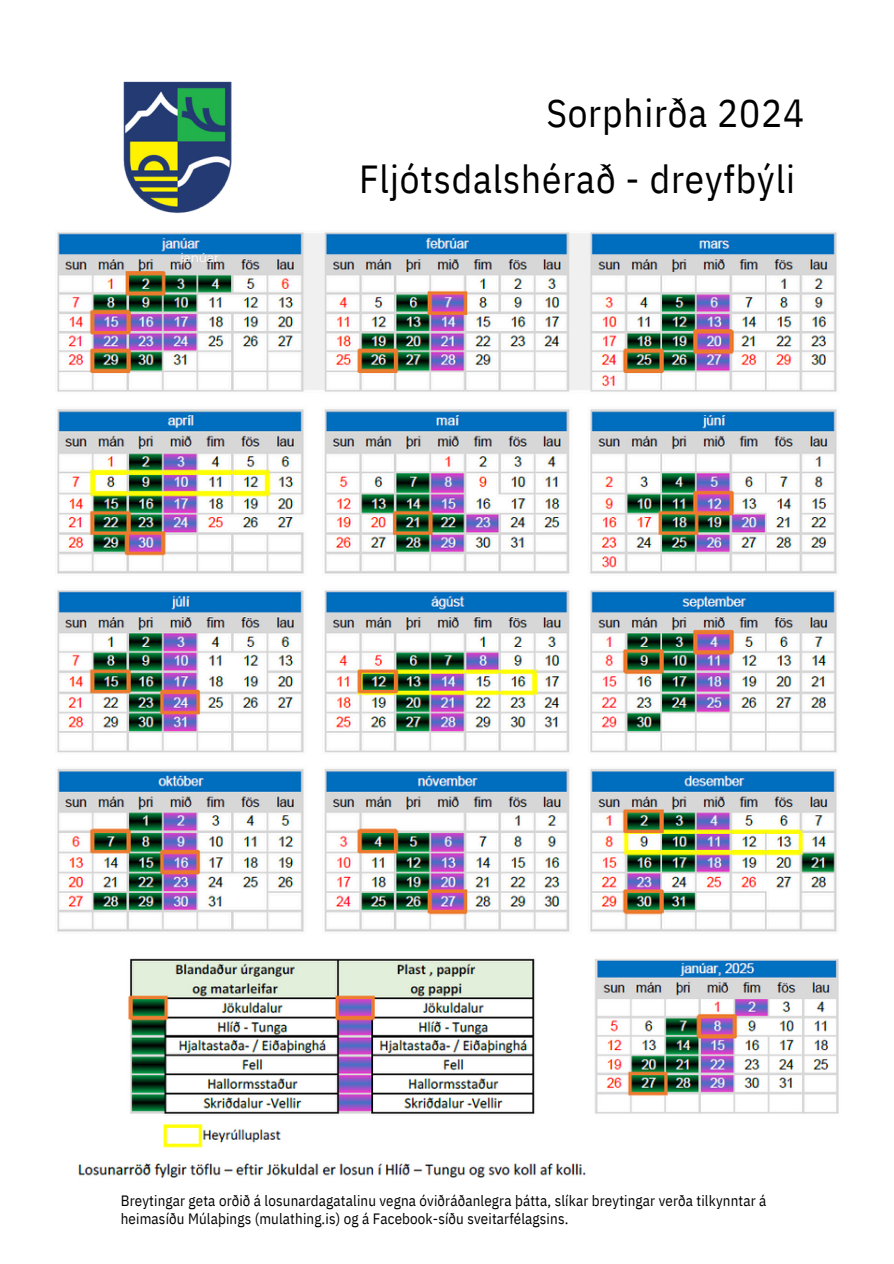
<style>
.page{position:relative;width:894px;height:1264px;background:#fff}
.page>*{position:absolute;margin:0;border:0;box-sizing:border-box;transform-origin:0 0}
.t1{font:39px/65.2px "IBM Plex Sans Cond";letter-spacing:.02em;color:#000;text-align:right}
.t2{font:15px/18px "IBM Plex Sans Cond";letter-spacing:.01em;color:#000}
.t3{font:12.3px "Montserrat";letter-spacing:-.015em;color:#fff}
</style>
<div class="page">
<img style="left:123px;top:81px;width:109px;height:133px">
<img style="left:57px;top:232px;width:780px;height:700px">
<img style="left:78px;top:958px;width:761px;height:219px">
<p class="t3" style="left:180px;top:250px;width:40px">janúar</p>
<p class="t1" style="left:359px;top:80px;width:446px">Sorphirða 2024<br>Fljótsdalshérað - dreyfbýli</p>
<h2 class="t2" style="left:121px;top:1191px;width:647px">Breytingar geta orðið á losunardagatalinu vegna óviðráðanlegra þátta, slíkar breytingar verða tilkynntar á heimasíðu Múlaþings (mulathing.is) og á Facebook-síðu sveitarfélagsins.</h2>
</div>
